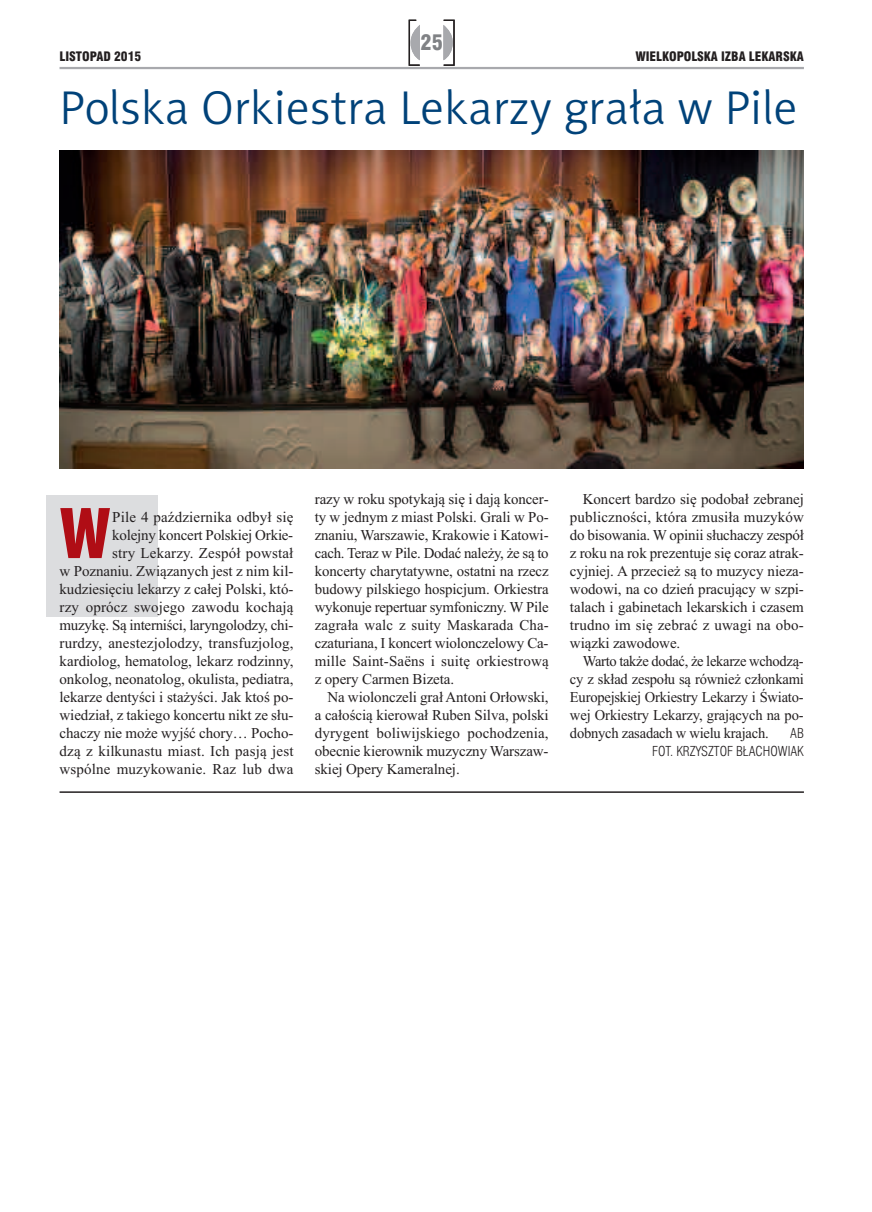
<style>
.page{position:relative;width:872px;height:1212px;background:#fff}
.page>*{position:absolute;margin:0;border:0;box-sizing:border-box;transform-origin:0 0}
.t1{font:900 condensed 74.25px "Myriad Pro";color:#b00d15}
.t2{font:48px "Naomi Sans EFNTT Light";color:#004279}
.t3{font:21px "Swis 721 Blk Cn EU";color:#808285}
.t4{font:15px/18px "Times New Roman";letter-spacing:-.005em;color:#231f20;text-align:justify}
.t5{font:13.5px/18px "Swis 721 Lt Cn EU";color:#231f20;text-align:right}
.t6{font:12.75px "Swis 721 Blk Cn EU";color:#231f20}
</style>
<div class="page">
<div style="left:47px;top:495px;width:111px;height:122px;background:#dcdddf"></div>
<hr style="left:60px;top:67px;width:744px;height:2px;background:#a8a9ad">
<div style="left:443px;top:20px;width:12px;height:46px;border:1px solid #231f20"></div>
<svg style="left:443px;top:25px;width:10px;height:35px"></svg>
<svg style="left:408px;top:19px;width:12px;height:47px"></svg>
<img style="left:60px;top:151px;width:744px;height:317px">
<hr style="left:60px;top:791px;width:744px;height:2px;background:#231f20">
<h3 class="t3" style="left:420px;top:30px;width:24px">25</h3>
<h2 class="t2" style="left:60px;top:81px;width:739px">Polska Orkiestra Lekarzy grała w Pile</h2>
<p class="t6" style="left:60px;top:48px;width:83px">LISTOPAD 2015</p>
<p class="t6" style="left:635px;top:48px;width:170px">WIELKOPOLSKA IZBA LEKARSKA</p>
<h1 class="t1" style="left:60px;top:507px;width:53px">W</h1>
<p class="t4" style="left:60px;top:508px;width:235px;text-align:right">Pile 4 października odbył się<br>kolejny koncert Polskiej Orkie-<br>stry Lekarzy. Zespół powstał<br>w Poznaniu. Związanych jest z nim kil&shy;kudziesięciu lekarzy z całej Polski, któ&shy;rzy oprócz swojego zawodu kochają muzykę. Są interniści, laryngolodzy, chi&shy;rurdzy, anestezjolodzy, transfuzjolog, kardiolog, hematolog, lekarz rodzinny, onkolog, neonatolog, okulista, pediatra, lekarze dentyści i stażyści. Jak ktoś po&shy;wiedział, z takiego koncertu nikt ze słu&shy;chaczy nie może wyjść chory… Pocho&shy;dzą z kilkunastu miast. Ich pasją jest wspólne muzykowanie. Raz lub dwa</p>
<p class="t4" style="left:315px;top:490px;width:235px">razy w roku spotykają się i dają koncer&shy;ty w jednym z miast Polski. Grali w Po&shy;znaniu, Warszawie, Krakowie i Katowi&shy;cach. Teraz w Pile. Dodać należy, że są to koncerty charytatywne, ostatni na rzecz budowy pilskiego hospicjum. Orkiestra wykonuje repertuar symfoniczny. W Pile zagrała walc z suity Maskarada Cha&shy;czaturiana, I koncert wiolonczelowy Ca&shy;mille Saint-Saëns i suitę orkiestrową z opery Carmen Bizeta.</p>
<p class="t4" style="left:315px;top:688px;width:235px;text-indent:13px">Na wiolonczeli grał Antoni Orłowski, a całością kierował Ruben Silva, polski dyrygent boliwijskiego pochodzenia, obecnie kierownik muzyczny Warszaw&shy;skiej Opery Kameralnej.</p>
<p class="t4" style="left:570px;top:490px;width:235px;text-indent:13px">Koncert bardzo się podobał zebranej publiczności, która zmusiła muzyków do bisowania. W opinii słuchaczy zespół z roku na rok prezentuje się coraz atrak&shy;cyjniej. A przecież są to muzycy nieza&shy;wodowi, na co dzień pracujący w szpi&shy;talach i gabinetach lekarskich i czasem trudno im się zebrać z uwagi na obo&shy;wiązki zawodowe.</p>
<p class="t4" style="left:570px;top:652px;width:235px;text-indent:13px">Warto także dodać, że lekarze wchodzą&shy;cy z skład zespołu są również członkami Europejskiej Orkiestry Lekarzy i Świato&shy;wej Orkiestry Lekarzy, grających na po&shy;dobnych zasadach w wielu krajach.</p>
<p class="t5" style="left:652px;top:724px;width:153px">AB<br>FOT. KRZYSZTOF BŁACHOWIAK</p>
</div>
